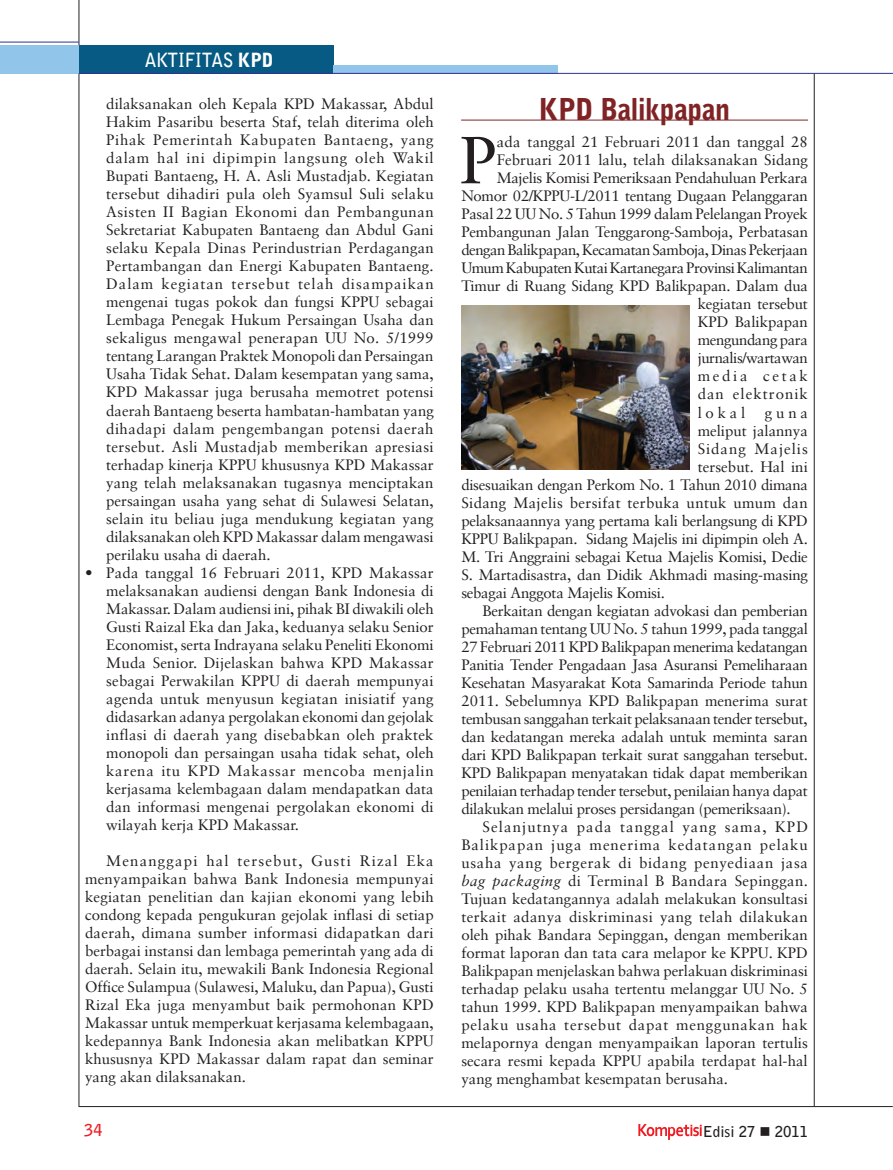
<style>
.page{position:relative;width:893px;height:1170px;background:#fff}
.page>*{position:absolute;margin:0;border:0;box-sizing:border-box;transform-origin:0 0}
.t1{font:66.6px "Sabon";color:#231f20}
.t2{font:900 30px "Bell Gothic Std";letter-spacing:-.015em;color:#802325;scale:.9 1}
.t3{font:700 19.5px "Bell Gothic Std";letter-spacing:-.015em;color:#fff;scale:.9 1}
.t4{font:700 16.5px "Bell Gothic Std";color:#ee1d23}
.t5{font:15px/18px "Sabon";letter-spacing:-.015em;color:#231f20;text-align:justify}
.t6{font:15px "Sabon";letter-spacing:.005em;color:#231f20}
.t7{font:15px "Sabon";letter-spacing:.025em;color:#231f20}
.t8{font:15px "Sabon";letter-spacing:-.035em;color:#231f20}
.t9{font:15px "Sabon";letter-spacing:.07em;color:#231f20}
.t10{font:15px "Sabon";letter-spacing:.045em;color:#231f20}
.t11{font:15px "Sabon";letter-spacing:.06em;color:#231f20}
.t12{font:15px "Sabon";letter-spacing:.05em;color:#231f20}
.t13{font:15px "Sabon";letter-spacing:.065em;color:#231f20}
.t14{font:700 15px "Bell Gothic Std";color:#231f20}
.t15{font:15px "Sabon";letter-spacing:.18em;color:#231f20}
.s1{font-weight:900}
.s2{font-style:italic}
</style>
<div class="page">
<svg style="left:638px;top:1124px;width:64px;height:15px"></svg>
<hr style="left:79px;top:1106px;width:814px;height:1px;background:#231f20">
<hr style="left:814px;top:74px;width:1px;height:1032px;background:#231f20">
<hr style="left:79px;top:0;width:1px;height:1106px;background:#231f20">
<div style="left:0;top:45px;width:85px;height:28px;background:#92c5ea"></div>
<div style="left:79px;top:45px;width:255px;height:28px;background:#065a83"></div>
<div style="left:334px;top:65px;width:224px;height:9px;background:#92c5ea"></div>
<hr style="left:79px;top:73px;width:814px;height:1px;background:#2e3092">
<hr style="left:0;top:42px;width:79px;height:1px;background:#2e3092">
<hr style="left:461px;top:120px;width:347px;height:1px;background:#802325">
<img style="left:461px;top:305px;width:228px;height:164px">
<h3 class="t3" style="left:145px;top:48px;width:145px">AKTIFITAS <span class="s1">KPD</span></h3>
<p class="t5" style="left:106px;top:95px;width:329px">dilaksanakan oleh Kepala KPD Makassar, Abdul Hakim Pasaribu beserta Staf, telah diterima oleh Pihak Pemerintah Kabupaten Bantaeng, yang dalam hal ini dipimpin langsung oleh Wakil Bupati Bantaeng, H. A. Asli Mustadjab. Kegiatan tersebut dihadiri pula oleh Syamsul Suli selaku Asisten II Bagian Ekonomi dan Pembangunan Sekretariat Kabupaten Bantaeng dan Abdul Gani selaku Kepala Dinas Perindustrian Perdagangan Pertambangan dan Energi Kabupaten Bantaeng.<br>Dalam kegiatan tersebut telah disampaikan mengenai tugas pokok dan fungsi KPPU sebagai Lembaga Penegak Hukum Persaingan Usaha dan sekaligus mengawal penerapan UU No. 5/1999 tentang Larangan Praktek Monopoli dan Persaingan Usaha Tidak Sehat. Dalam kesempatan yang sama, KPD Makassar juga berusaha memotret potensi daerah Bantaeng beserta hambatan-hambatan yang dihadapi dalam pengembangan potensi daerah tersebut. Asli Mustadjab memberikan apresiasi terhadap kinerja KPPU khususnya KPD Makassar yang telah melaksanakan tugasnya menciptakan persaingan usaha yang sehat di Sulawesi Selatan, selain itu beliau juga mendukung kegiatan yang dilaksanakan oleh KPD Makassar dalam mengawasi perilaku usaha di daerah.</p>
<p class="t5" style="left:106px;top:563px;width:329px;text-indent:-21px">• Pada tanggal 16 Februari 2011, KPD Makassar melaksanakan audiensi dengan Bank Indonesia di Makassar. Dalam audiensi ini, pihak BI diwakili oleh Gusti Raizal Eka dan Jaka, keduanya selaku Senior Economist, serta Indrayana selaku Peneliti Ekonomi Muda Senior. Dijelaskan bahwa KPD Makassar sebagai Perwakilan KPPU di daerah mempunyai agenda untuk menyusun kegiatan inisiatif yang didasarkan adanya pergolakan ekonomi dan gejolak inflasi di daerah yang disebabkan oleh praktek monopoli dan persaingan usaha tidak sehat, oleh karena itu KPD Makassar mencoba menjalin kerjasama kelembagaan dalam mendapatkan data dan informasi mengenai pergolakan ekonomi di wilayah kerja KPD Makassar.</p>
<p class="t5" style="left:85px;top:851px;width:350px;text-indent:21px">Menanggapi hal tersebut, Gusti Rizal Eka menyampaikan bahwa Bank Indonesia mempunyai kegiatan penelitian dan kajian ekonomi yang lebih condong kepada pengukuran gejolak inflasi di setiap daerah, dimana sumber informasi didapatkan dari berbagai instansi dan lembaga pemerintah yang ada di daerah. Selain itu, mewakili Bank Indonesia Regional Office Sulampua (Sulawesi, Maluku, dan Papua), Gusti Rizal Eka juga menyambut baik permohonan KPD Makassar untuk memperkuat kerjasama kelembagaan, kedepannya Bank Indonesia akan melibatkan KPPU khususnya KPD Makassar dalam rapat dan seminar yang akan dilaksanakan.</p>
<h2 class="t2" style="left:539px;top:92px;width:214px">KPD Balikpapan</h2>
<h1 class="t1" style="left:460px;top:120px;width:39px">P</h1>
<p class="t6" style="left:497px;top:133px;width:313px">ada tanggal 21 Februari 2011 dan tanggal 28</p>
<p class="t6" style="left:497px;top:151px;width:313px">Februari 2011 lalu, telah dilaksanakan Sidang</p>
<p class="t5" style="left:497px;top:169px;width:313px">Majelis Komisi Pemeriksaan Pendahuluan Perkara</p>
<p class="t5" style="left:461px;top:187px;width:348px">Nomor 02/KPPU-L/2011 tentang Dugaan Pelanggaran</p>
<p class="t5" style="left:461px;top:205px;width:348px">Pasal 22 UU No. 5 Tahun 1999 dalam Pelelangan Proyek</p>
<p class="t5" style="left:461px;top:223px;width:348px">Pembangunan Jalan Tenggarong-Samboja, Perbatasan</p>
<p class="t8" style="left:461px;top:241px;width:348px">dengan Balikpapan, Kecamatan Samboja, Dinas Pekerjaan</p>
<p class="t8" style="left:461px;top:259px;width:348px">Umum Kabupaten Kutai Kartanegara Provinsi Kalimantan</p>
<p class="t5" style="left:461px;top:277px;width:348px">Timur di Ruang Sidang KPD Balikpapan. Dalam dua</p>
<p class="t5" style="left:698px;top:295px;width:112px">kegiatan tersebut</p>
<p class="t5" style="left:698px;top:313px;width:112px">KPD Balikpapan</p>
<p class="t5" style="left:698px;top:331px;width:112px">mengundang para</p>
<p class="t5" style="left:698px;top:349px;width:112px">jurnalis/wartawan</p>
<p class="t15" style="left:698px;top:367px;width:112px">media cetak</p>
<p class="t9" style="left:698px;top:385px;width:112px">dan elektronik</p>
<p class="t5" style="left:698px;top:403px;width:49px">lokal</p>
<p class="t5" style="left:765px;top:403px;width:44px">guna</p>
<p class="t5" style="left:698px;top:421px;width:112px">meliput jalannya</p>
<p class="t13" style="left:698px;top:439px;width:112px">Sidang Majelis</p>
<p class="t6" style="left:698px;top:457px;width:112px">tersebut. Hal ini</p>
<p class="t5" style="left:461px;top:475px;width:348px">disesuaikan dengan Perkom No. 1 Tahun 2010 dimana</p>
<p class="t7" style="left:461px;top:493px;width:348px">Sidang Majelis bersifat terbuka untuk umum dan</p>
<p class="t5" style="left:461px;top:511px;width:348px">pelaksanaannya yang pertama kali berlangsung di KPD</p>
<p class="t5" style="left:461px;top:529px;width:348px">KPPU Balikpapan. Sidang Majelis ini dipimpin oleh A.</p>
<p class="t5" style="left:461px;top:547px;width:348px">M. Tri Anggraini sebagai Ketua Majelis Komisi, Dedie</p>
<p class="t5" style="left:461px;top:565px;width:348px">S. Martadisastra, dan Didik Akhmadi masing-masing</p>
<p class="t5" style="left:461px;top:583px;width:205px">sebagai Anggota Majelis Komisi.</p>
<p class="t5" style="left:483px;top:601px;width:327px">Berkaitan dengan kegiatan advokasi dan pemberian</p>
<p class="t5" style="left:461px;top:619px;width:348px">pemahaman tentang UU No. 5 tahun 1999, pada tanggal</p>
<p class="t5" style="left:461px;top:637px;width:348px">27 Februari 2011 KPD Balikpapan menerima kedatangan</p>
<p class="t5" style="left:461px;top:655px;width:348px">Panitia Tender Pengadaan Jasa Asuransi Pemeliharaan</p>
<p class="t5" style="left:461px;top:673px;width:348px">Kesehatan Masyarakat Kota Samarinda Periode tahun</p>
<p class="t5" style="left:461px;top:691px;width:348px">2011. Sebelumnya KPD Balikpapan menerima surat</p>
<p class="t5" style="left:461px;top:709px;width:348px">tembusan sanggahan terkait pelaksanaan tender tersebut,</p>
<p class="t5" style="left:461px;top:727px;width:348px">dan kedatangan mereka adalah untuk meminta saran</p>
<p class="t5" style="left:461px;top:745px;width:348px">dari KPD Balikpapan terkait surat sanggahan tersebut.</p>
<p class="t5" style="left:461px;top:763px;width:348px">KPD Balikpapan menyatakan tidak dapat memberikan</p>
<p class="t5" style="left:461px;top:781px;width:348px">penilaian terhadap tender tersebut, penilaian hanya dapat</p>
<p class="t5" style="left:461px;top:799px;width:331px">dilakukan melalui proses persidangan (pemeriksaan).</p>
<p class="t9" style="left:483px;top:817px;width:327px">Selanjutnya pada tanggal yang sama, KPD</p>
<p class="t11" style="left:461px;top:835px;width:348px">Balikpapan juga menerima kedatangan pelaku</p>
<p class="t10" style="left:461px;top:853px;width:348px">usaha yang bergerak di bidang penyediaan jasa</p>
<p class="t7" style="left:461px;top:871px;width:348px"><span class="s2">bag packaging</span> di Terminal B Bandara Sepinggan.</p>
<p class="t5" style="left:461px;top:889px;width:348px">Tujuan kedatangannya adalah melakukan konsultasi</p>
<p class="t7" style="left:461px;top:907px;width:348px">terkait adanya diskriminasi yang telah dilakukan</p>
<p class="t5" style="left:461px;top:925px;width:348px">oleh pihak Bandara Sepinggan, dengan memberikan</p>
<p class="t5" style="left:461px;top:943px;width:348px">format laporan dan tata cara melapor ke KPPU. KPD</p>
<p class="t5" style="left:461px;top:961px;width:348px">Balikpapan menjelaskan bahwa perlakuan diskriminasi</p>
<p class="t5" style="left:461px;top:979px;width:348px">terhadap pelaku usaha tertentu melanggar UU No. 5</p>
<p class="t5" style="left:461px;top:997px;width:348px">tahun 1999. KPD Balikpapan menyampaikan bahwa</p>
<p class="t12" style="left:461px;top:1015px;width:348px">pelaku usaha tersebut dapat menggunakan hak</p>
<p class="t6" style="left:461px;top:1033px;width:348px">melapornya dengan menyampaikan laporan tertulis</p>
<p class="t6" style="left:461px;top:1051px;width:348px">secara resmi kepada KPPU apabila terdapat hal-hal</p>
<p class="t5" style="left:461px;top:1069px;width:268px">yang menghambat kesempatan berusaha.</p>
<p class="t4" style="left:84px;top:1119px;width:20px">34</p>
<p class="t14" style="left:703px;top:1122px;width:107px">Edisi 27 ■ 2011</p>
</div>
